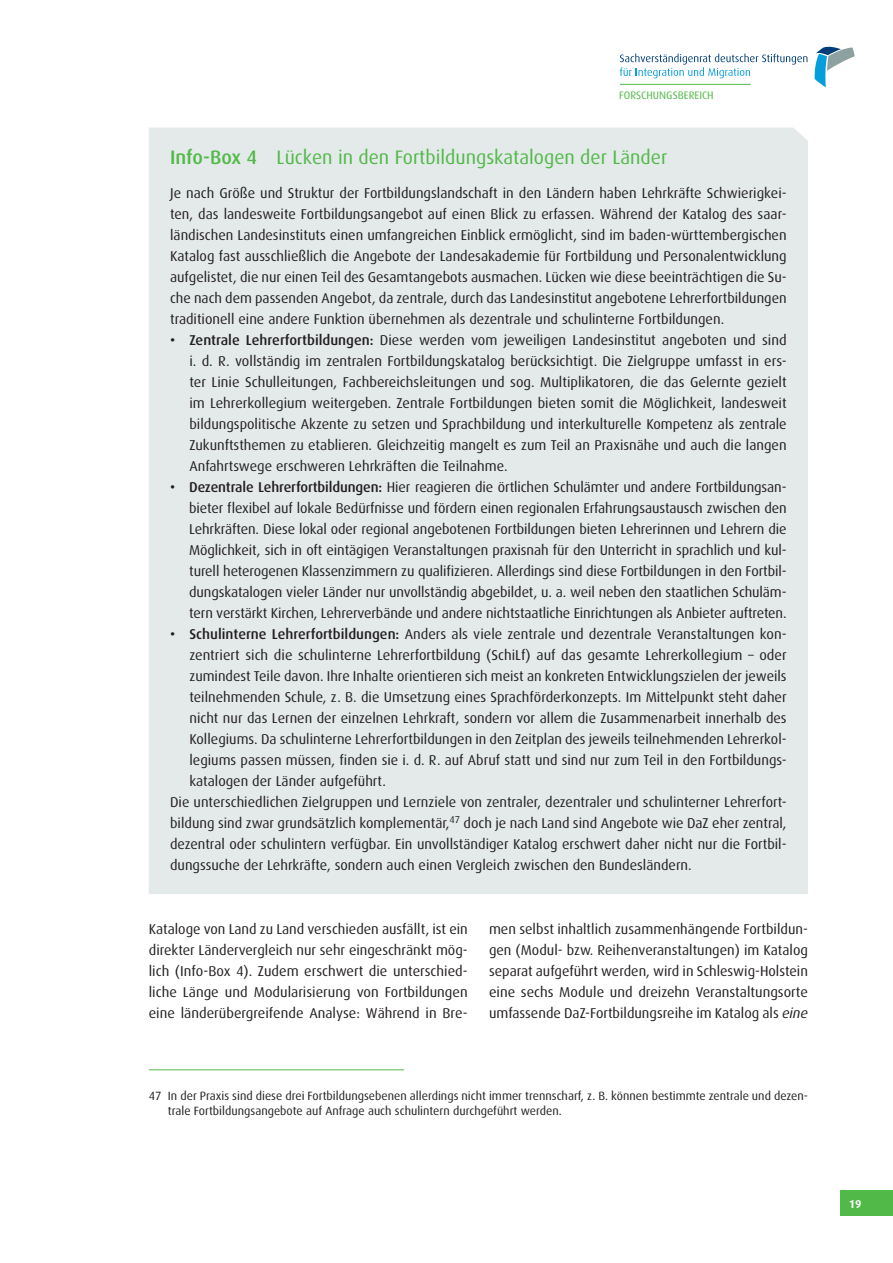
<style>
.page{position:relative;width:893px;height:1263px;background:#fff}
.page>*{position:absolute;margin:0;border:0;box-sizing:border-box;transform-origin:0 0}
.t1{font:19.5px "Dax Turk";color:#51b948}
.t2{font:14.25px "Dax Turk";color:#231f20}
.t3{font:14.25px/21px "Dax CE";color:#231f20;text-align:justify}
.t4{font:12px/15px "Dax Turk";color:#231f20}
.t5{font:700 11.4px "Dax CE";color:#fff}
.t6{font:10.8px "Dax Turk";color:#51b948}
.s1{font-weight:500}
.s2{font-family:"Dax CE";font-weight:500}
.s3{font-family:"Dax Turk";font-style:italic}
</style>
<div class="page">
<div style="left:840px;top:1191px;width:53px;height:25px;background:#51b948"></div>
<svg style="left:814px;top:47px;width:41px;height:40px"></svg>
<svg style="left:620px;top:54px;width:187px;height:24px"></svg>
<hr style="left:620px;top:84px;width:131px;height:1px;background:#51b948">
<hr style="left:149px;top:1069px;width:255px;height:1px;background:#51b948">
<div style="left:149px;top:128px;width:659px;height:766px;background:#e4eaea"></div>
<p class="t6" style="left:619px;top:89px;width:96px">FORSCHUNGSBEREICH</p>
<h1 class="t1" style="left:170px;top:146px;width:499px"><span class="s1">Info-Box 4</span> Lücken in den Fortbildungskatalogen der Länder</h1>
<p class="t2" style="left:170px;top:185px;width:618px">Je nach Größe und Struktur der Fortbildungslandschaft in den Ländern haben Lehrkräfte Schwierigkei-</p>
<p class="t2" style="left:170px;top:206px;width:618px">ten, das landesweite Fortbildungsangebot auf einen Blick zu erfassen. Während der Katalog des saar-</p>
<p class="t2" style="left:170px;top:227px;width:618px">ländischen Landesinstituts einen umfangreichen Einblick ermöglicht, sind im baden-württembergischen</p>
<p class="t2" style="left:170px;top:248px;width:618px">Katalog fast ausschließlich die Angebote der Landesakademie für Fortbildung und Personalentwicklung</p>
<p class="t2" style="left:170px;top:269px;width:618px">aufgelistet, die nur einen Teil des Gesamtangebots ausmachen. Lücken wie diese beeinträchtigen die Su-</p>
<p class="t2" style="left:170px;top:290px;width:618px">che nach dem passenden Angebot, da zentrale, durch das Landesinstitut angebotene Lehrerfortbildungen</p>
<p class="t2" style="left:170px;top:311px;width:556px">traditionell eine andere Funktion übernehmen als dezentrale und schulinterne Fortbildungen.</p>
<p class="t2" style="left:170px;top:332px;width:618px"><span class="s2">· Zentrale Lehrerfortbildungen:</span> Diese werden vom jeweiligen Landesinstitut angeboten und sind</p>
<p class="t2" style="left:189px;top:353px;width:599px">i. d. R. vollständig im zentralen Fortbildungskatalog berücksichtigt. Die Zielgruppe umfasst in ers-</p>
<p class="t2" style="left:189px;top:374px;width:599px">ter Linie Schulleitungen, Fachbereichsleitungen und sog. Multiplikatoren, die das Gelernte gezielt</p>
<p class="t2" style="left:189px;top:395px;width:599px">im Lehrerkollegium weitergeben. Zentrale Fortbildungen bieten somit die Möglichkeit, landesweit</p>
<p class="t2" style="left:189px;top:416px;width:599px">bildungspolitische Akzente zu setzen und Sprachbildung und interkulturelle Kompetenz als zentrale</p>
<p class="t2" style="left:189px;top:437px;width:599px">Zukunftsthemen zu etablieren. Gleichzeitig mangelt es zum Teil an Praxisnähe und auch die langen</p>
<p class="t2" style="left:189px;top:458px;width:320px">Anfahrtswege erschweren Lehrkräften die Teilnahme.</p>
<p class="t2" style="left:170px;top:479px;width:618px"><span class="s2">· Dezentrale Lehrerfortbildungen:</span> Hier reagieren die örtlichen Schulämter und andere Fortbildungsan-</p>
<p class="t2" style="left:189px;top:500px;width:599px">bieter flexibel auf lokale Bedürfnisse und fördern einen regionalen Erfahrungsaustausch zwischen den</p>
<p class="t2" style="left:189px;top:521px;width:599px">Lehrkräften. Diese lokal oder regional angebotenen Fortbildungen bieten Lehrerinnen und Lehrern die</p>
<p class="t2" style="left:189px;top:542px;width:599px">Möglichkeit, sich in oft eintägigen Veranstaltungen praxisnah für den Unterricht in sprachlich und kul-</p>
<p class="t2" style="left:189px;top:563px;width:599px">turell heterogenen Klassenzimmern zu qualifizieren. Allerdings sind diese Fortbildungen in den Fortbil-</p>
<p class="t2" style="left:189px;top:584px;width:599px">dungskatalogen vieler Länder nur unvollständig abgebildet, u. a. weil neben den staatlichen Schuläm-</p>
<p class="t2" style="left:189px;top:605px;width:599px">tern verstärkt Kirchen, Lehrerverbände und andere nichtstaatliche Einrichtungen als Anbieter auftreten.</p>
<p class="t2" style="left:170px;top:626px;width:618px"><span class="s2">· Schulinterne Lehrerfortbildungen:</span> Anders als viele zentrale und dezentrale Veranstaltungen kon-</p>
<p class="t2" style="left:189px;top:647px;width:599px">zentriert sich die schulinterne Lehrerfortbildung (SchiLf) auf das gesamte Lehrerkollegium – oder</p>
<p class="t2" style="left:189px;top:668px;width:599px">zumindest Teile davon. Ihre Inhalte orientieren sich meist an konkreten Entwicklungszielen der jeweils</p>
<p class="t2" style="left:189px;top:689px;width:599px">teilnehmenden Schule, z. B. die Umsetzung eines Sprachförderkonzepts. Im Mittelpunkt steht daher</p>
<p class="t2" style="left:189px;top:710px;width:599px">nicht nur das Lernen der einzelnen Lehrkraft, sondern vor allem die Zusammenarbeit innerhalb des</p>
<p class="t2" style="left:189px;top:731px;width:599px">Kollegiums. Da schulinterne Lehrerfortbildungen in den Zeitplan des jeweils teilnehmenden Lehrerkol-</p>
<p class="t2" style="left:189px;top:752px;width:599px">legiums passen müssen, finden sie i. d. R. auf Abruf statt und sind nur zum Teil in den Fortbildungs-</p>
<p class="t2" style="left:189px;top:773px;width:198px">katalogen der Länder aufgeführt.</p>
<p class="t2" style="left:170px;top:794px;width:618px">Die unterschiedlichen Zielgruppen und Lernziele von zentraler, dezentraler und schulinterner Lehrerfort-</p>
<p class="t2" style="left:170px;top:815px;width:618px">bildung sind zwar grundsätzlich komplementär,<sup>47</sup> doch je nach Land sind Angebote wie DaZ eher zentral,</p>
<p class="t2" style="left:170px;top:836px;width:618px">dezentral oder schulintern verfügbar. Ein unvollständiger Katalog erschwert daher nicht nur die Fortbil-</p>
<p class="t2" style="left:170px;top:857px;width:523px">dungssuche der Lehrkräfte, sondern auch einen Vergleich zwischen den Bundesländern.</p>
<p class="t3" style="left:149px;top:918px;width:320px">Kataloge von Land zu Land verschieden ausfällt, ist ein direkter Ländervergleich nur sehr eingeschränkt mög&shy;lich (Info-Box 4). Zudem erschwert die unterschied&shy;liche Länge und Modularisierung von Fortbildungen eine länderübergreifende Analyse: Während in Bre-</p>
<p class="t3" style="left:489px;top:918px;width:320px">men selbst inhaltlich zusammenhängende Fortbildun&shy;gen (Modul- bzw. Reihenveranstaltungen) im Katalog separat aufgeführt werden, wird in Schleswig-Holstein eine sechs Module und dreizehn Veranstaltungsorte umfassende DaZ-Fortbildungsreihe im Katalog als <span class="s3">eine</span></p>
<p class="t4" style="left:168px;top:1089px;width:641px;text-indent:-19px">47 In der Praxis sind diese drei Fortbildungsebenen allerdings nicht immer trennscharf, z. B. können bestimmte zentrale und dezen&shy;trale Fortbildungsangebote auf Anfrage auch schulintern durchgeführt werden.</p>
<p class="t5" style="left:849px;top:1196px;width:14px">19</p>
</div>
